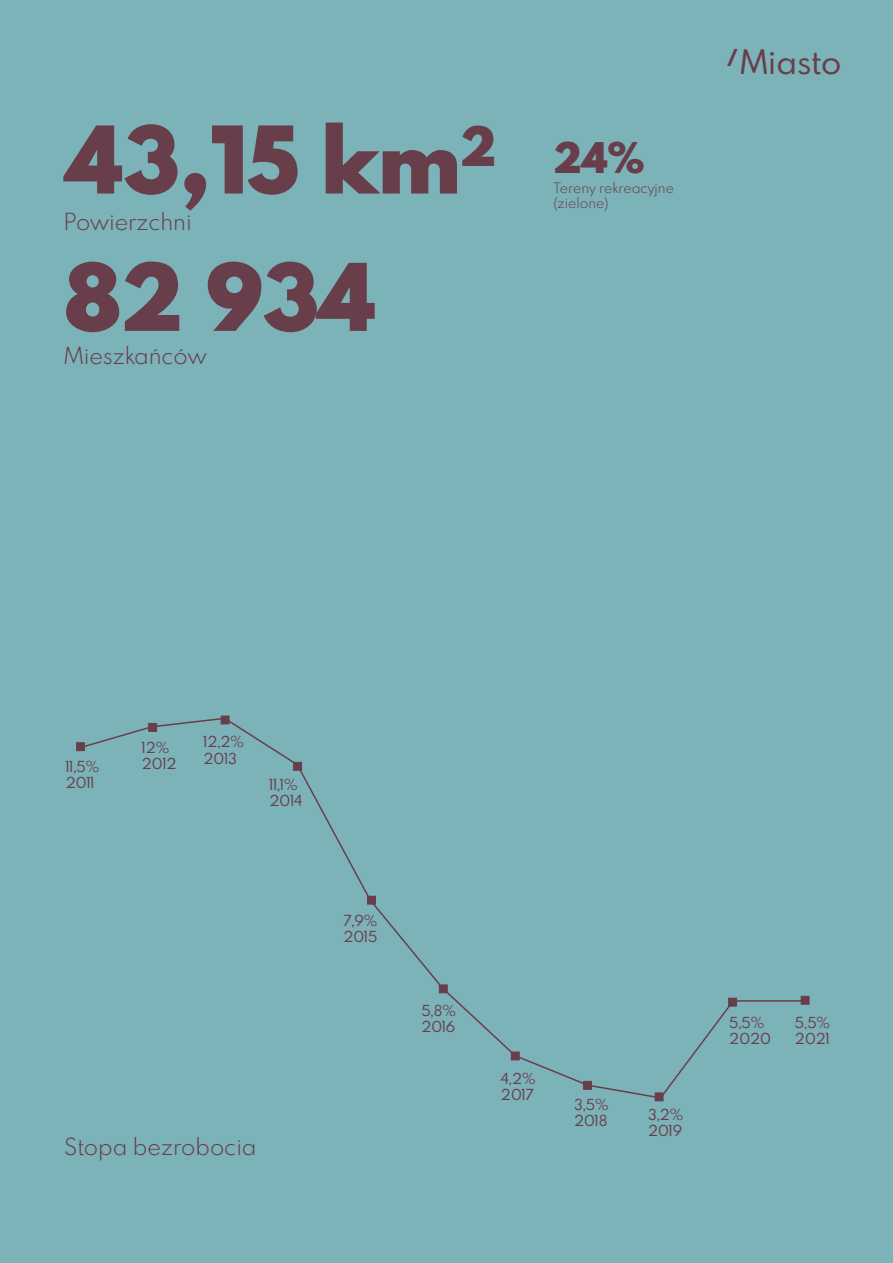
<style>
.page{position:relative;width:893px;height:1263px;background:#7cb3b9}
.page>*{position:absolute;margin:0;border:0;box-sizing:border-box;transform-origin:0 0}
.t1{font:900 82.5px/137.4px "Spartan MB";color:#683e4a}
.t2{font:900 37.5px "Spartan MB";color:#683e4a}
.t3{font:30px "Spartan MB";color:#683e4a}
.t4{font:300 21px "Spartan MB";color:#683e4a}
.t5{font:13.5px/16.2px "Spartan MB";color:#683e4a}
.t6{font:300 12.75px/15.3px "Spartan MB";color:#683e4a}
</style>
<div class="page">
<svg style="left:77px;top:716px;width:730px;height:384px"></svg>
<div style="left:76px;top:742px;width:9px;height:9px;background:#683e4a;border:1px solid #683e4a"></div>
<div style="left:148px;top:723px;width:9px;height:9px;background:#683e4a"></div>
<div style="left:221px;top:716px;width:8px;height:8px;background:#683e4a"></div>
<div style="left:293px;top:762px;width:9px;height:9px;background:#683e4a;border:1px solid #683e4a"></div>
<div style="left:367px;top:896px;width:9px;height:8px;background:#683e4a"></div>
<div style="left:439px;top:984px;width:9px;height:9px;background:#683e4a;border:1px solid #683e4a"></div>
<div style="left:511px;top:1052px;width:9px;height:8px;background:#683e4a;border:1px solid #683e4a"></div>
<div style="left:583px;top:1081px;width:9px;height:9px;background:#683e4a;border:1px solid #683e4a"></div>
<div style="left:655px;top:1092px;width:8px;height:9px;background:#683e4a;border:1px solid #683e4a"></div>
<div style="left:728px;top:998px;width:9px;height:8px;background:#683e4a;border:1px solid #683e4a"></div>
<div style="left:801px;top:996px;width:8px;height:8px;background:#683e4a"></div>
<h1 class="t1" style="left:64px;top:92px;width:434px">43,15 km<sup>2<br></sup>82 934</h1>
<h3 class="t4" style="left:64px;top:206px;width:130px">Powierzchni</h3>
<h3 class="t4" style="left:64px;top:340px;width:144px">Mieszkańców</h3>
<h2 class="t2" style="left:553px;top:127px;width:92px">24%</h2>
<p class="t6" style="left:553px;top:180px;width:122px">Tereny rekreacyjne (zielone)</p>
<h3 class="t3" style="left:727px;top:39px;width:116px"><sup>/</sup>Miasto</h3>
<p class="t5" style="left:66px;top:758px;width:35px">11,5%<br>2011</p>
<p class="t5" style="left:142px;top:739px;width:36px">12%<br>2012</p>
<p class="t5" style="left:204px;top:733px;width:42px">12,2%<br>2013</p>
<p class="t5" style="left:270px;top:776px;width:34px">11,1%<br>2014</p>
<p class="t5" style="left:343px;top:912px;width:36px">7,9%<br>2015</p>
<h3 class="t4" style="left:64px;top:1131px;width:194px">Stopa bezrobocia</h3>
<p class="t5" style="left:421px;top:1001px;width:36px">5,8%<br>2016</p>
<p class="t5" style="left:501px;top:1070px;width:36px">4,2%<br>2017</p>
<p class="t5" style="left:574px;top:1096px;width:36px">3,5%<br>2018</p>
<p class="t5" style="left:648px;top:1106px;width:37px">3,2%<br>2019</p>
<p class="t5" style="left:729px;top:1014px;width:43px">5,5%<br>2020</p>
<p class="t5" style="left:795px;top:1014px;width:37px">5,5%<br>2021</p>
</div>
